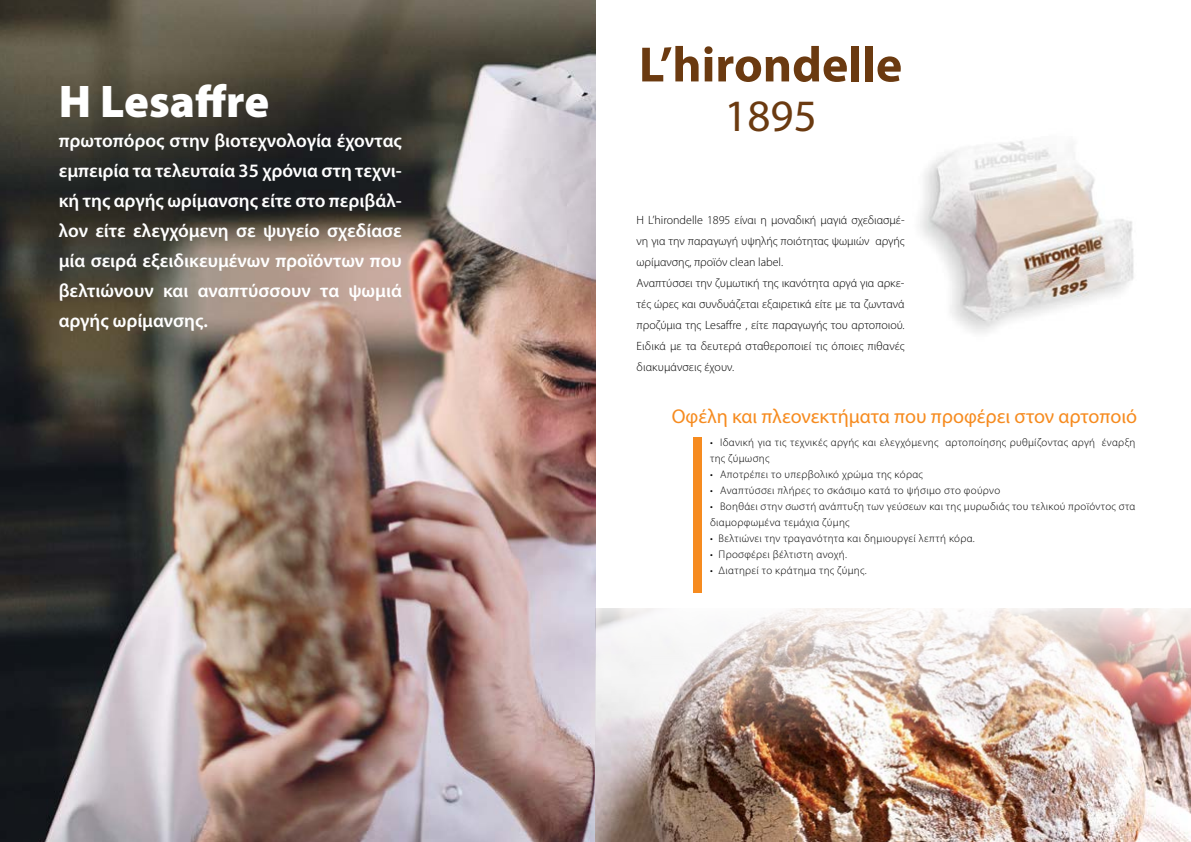
<style>
.page{position:relative;width:1191px;height:842px;background:#fff}
.page>*{position:absolute;margin:0;border:0;box-sizing:border-box;transform-origin:0 0}
.t1{font:700 50px "Myriad Pro";color:#6b3a10}
.t2{font:900 46px "Myriad Pro";color:#fff}
.t3{font:45px "Myriad Pro";color:#6b3a10}
.t4{font:20px "Myriad Pro";color:#f68b1f}
.t5{font:600 19px/30px "Myriad Pro";color:#fff;text-align:justify}
.t6{font:300 12px/21px "Myriad Pro";color:#000}
.t7{font:300 11px/16px "Myriad Pro";letter-spacing:.03em;color:#000}
</style>
<div class="page">
<img style="left:0;top:0;width:595px;height:842px">
<img style="left:920px;top:141px;width:214px;height:192px">
<div style="left:693px;top:437px;width:9px;height:156px;background:#f68b1f"></div>
<img style="left:595px;top:608px;width:596px;height:234px">
<h2 class="t2" style="left:59px;top:70px;width:212px">Η Lesaffre</h2>
<p class="t5" style="left:59px;top:125px;width:345px">πρωτοπόρος στην βιοτεχνολογία έχοντας εμπειρία τα τελευταία 35 χρόνια στη τεχνι&shy;κή της αργής ωρίμανσης είτε στο περιβάλ&shy;λον είτε ελεγχόμενη σε ψυγείο σχεδίασε μία σειρά εξειδικευμένων προϊόντων που βελτιώνουν και αναπτύσσουν τα ψωμιά αργής ωρίμανσης.</p>
<h1 class="t1" style="left:639px;top:32px;width:265px">L’hirondelle</h1>
<h3 class="t3" style="left:724px;top:89px;width:94px">1895</h3>
<p class="t6" style="left:636px;top:209px;width:269px">Η L’hirondelle 1895 είναι η μοναδική μαγιά σχεδιασμέ&shy;νη για την παραγωγή υψηλής ποιότητας ψωμιών αργής ωρίμανσης, προϊόν clean label.<br>Αναπτύσσει την ζυμωτική της ικανότητα αργά για αρκε&shy;τές ώρες και συνδυάζεται εξαιρετικά είτε με τα ζωντανά προζύμια της Lesaffre , είτε παραγωγής του αρτοποιού.<br>Ειδικά με τα δευτερά σταθεροποιεί τις όποιες πιθανές διακυμάνσεις έχουν.</p>
<h3 class="t4" style="left:672px;top:404px;width:467px">Οφέλη και πλεονεκτήματα που προφέρει στον αρτοποιό</h3>
<p class="t7" style="left:710px;top:434px;width:427px">• Ιδανική για τις τεχνικές αργής και ελεγχόμενης αρτοποίησης ρυθμίζοντας αργή έναρξη της ζύμωσης</p>
<p class="t7" style="left:710px;top:466px;width:214px">• Αποτρέπει το υπερβολικό χρώμα της κόρας</p>
<p class="t7" style="left:710px;top:482px;width:292px">• Αναπτύσσει πλήρες το σκάσιμο κατά το ψήσιμο στο φούρνο</p>
<p class="t7" style="left:710px;top:498px;width:427px">• Βοηθάει στην σωστή ανάπτυξη των γεύσεων και της μυρωδιάς του τελικού προϊόντος στα διαμορφωμένα τεμάχια ζύμης</p>
<p class="t7" style="left:710px;top:530px;width:266px">• Βελτιώνει την τραγανότητα και δημιουργεί λεπτή κόρα.</p>
<p class="t7" style="left:710px;top:546px;width:138px">• Προσφέρει βέλτιστη ανοχή.</p>
<p class="t7" style="left:710px;top:562px;width:158px">• Διατηρεί το κράτημα της ζύμης.</p>
</div>
